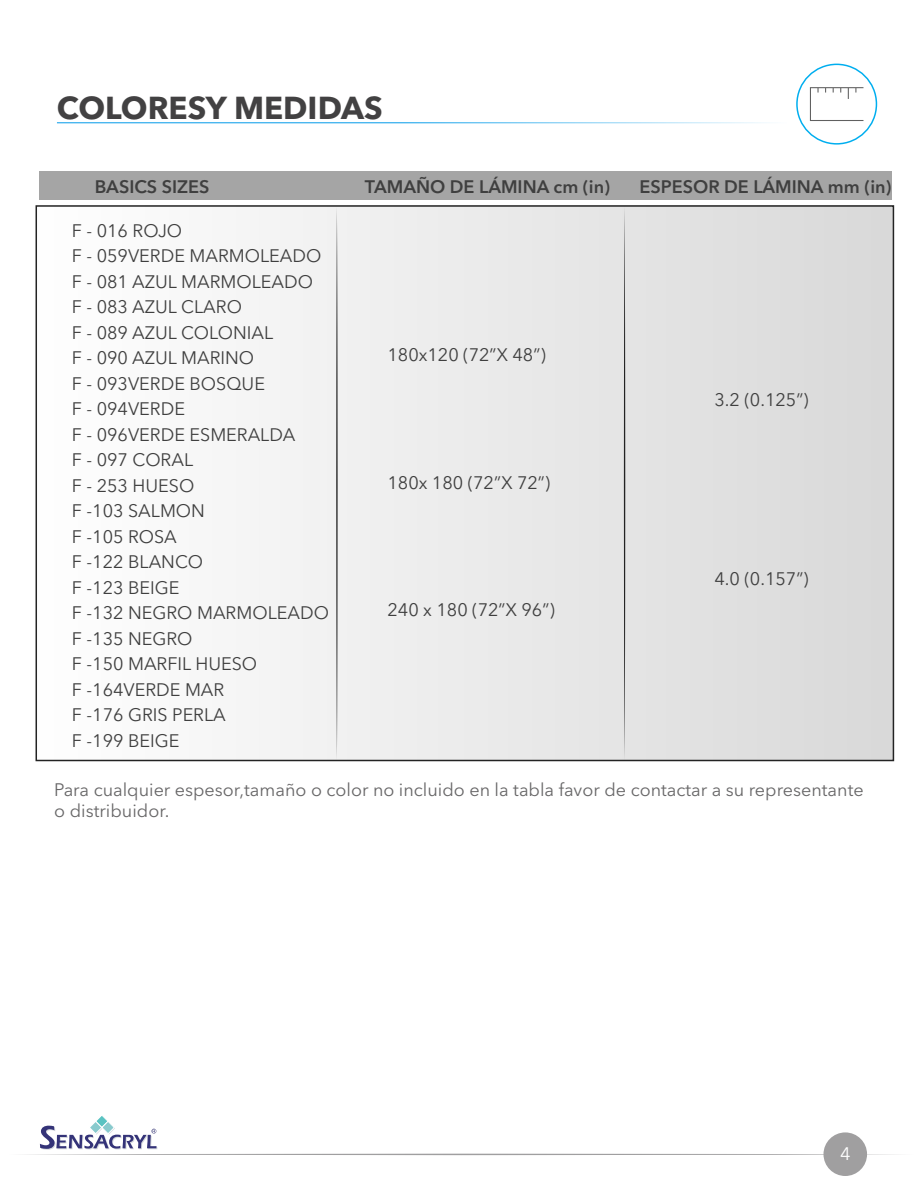
<style>
.page{position:relative;width:918px;height:1188px;background:#fff}
.page>*{position:absolute;margin:0;border:0;box-sizing:border-box;transform-origin:0 0}
.t1{font:700 31.5px "Avenir Next LT Pro";color:#424142}
.t2{font:18px/25.5px "Avenir Next LT Pro";color:#3f3f3f}
.t3{font:18px/21.6px "Avenir Next LT Pro";color:#686768}
.t4{font:600 18px "Avenir Next LT Pro";color:#3f3f3f}
.t5{font:18px "Avenir Next LT Pro";color:#fff}
</style>
<div class="page">
<div style="left:823px;top:1132px;width:44px;height:44px;background:#a09fa0;border-radius:50%"></div>
<svg style="left:27px;top:1116px;width:868px;height:39px"></svg>
<div style="left:39px;top:171px;width:853px;height:29px;background:#a5a5a5"></div>
<div style="left:796px;top:64px;width:81px;height:81px;border:2px solid #00aeef;border-radius:50%"></div>
<svg style="left:810px;top:87px;width:53px;height:34px"></svg>
<div style="left:36px;top:206px;width:857px;height:554px;background:linear-gradient(to right,#fefefe,#d9d9d9)"></div>
<svg style="left:336px;top:208px;width:2px;height:550px"></svg>
<svg style="left:624px;top:208px;width:1px;height:550px"></svg>
<h1 class="t1" style="left:57px;top:88px;width:327px">COLORESY MEDIDAS</h1>
<p class="t4" style="left:95px;top:175px;width:116px">BASICS SIZES</p>
<p class="t4" style="left:365px;top:175px;width:247px">TAMAÑO DE LÁMINA cm (in)</p>
<p class="t4" style="left:639px;top:175px;width:254px">ESPESOR DE LÁMINA mm (in)</p>
<p class="t2" style="left:72px;top:218px;width:259px">F - 016 ROJO<br>F - 059VERDE MARMOLEADO<br>F - 081 AZUL MARMOLEADO<br>F - 083 AZUL CLARO<br>F - 089 AZUL COLONIAL<br>F - 090 AZUL MARINO<br>F - 093VERDE BOSQUE<br>F - 094VERDE<br>F - 096VERDE ESMERALDA<br>F - 097 CORAL<br>F - 253 HUESO<br>F -103 SALMON<br>F -105 ROSA<br>F -122 BLANCO<br>F -123 BEIGE<br>F -132 NEGRO MARMOLEADO<br>F -135 NEGRO<br>F -150 MARFIL HUESO<br>F -164VERDE MAR<br>F -176 GRIS PERLA<br>F -199 BEIGE</p>
<p class="t3" style="left:54px;top:779px;width:811px">Para cualquier espesor,tamaño o color no incluido en la tabla favor de contactar a su representante o distribuidor.</p>
<p class="t2" style="left:387px;top:342px;width:160px">180x120 (72”X 48”)</p>
<p class="t2" style="left:714px;top:387px;width:96px">3.2 (0.125”)</p>
<p class="t2" style="left:387px;top:470px;width:164px">180x 180 (72”X 72”)</p>
<p class="t2" style="left:714px;top:566px;width:96px">4.0 (0.157”)</p>
<p class="t2" style="left:387px;top:597px;width:169px">240 x 180 (72”X 96”)</p>
<p class="t5" style="left:840px;top:1142px;width:12px">4</p>
</div>
